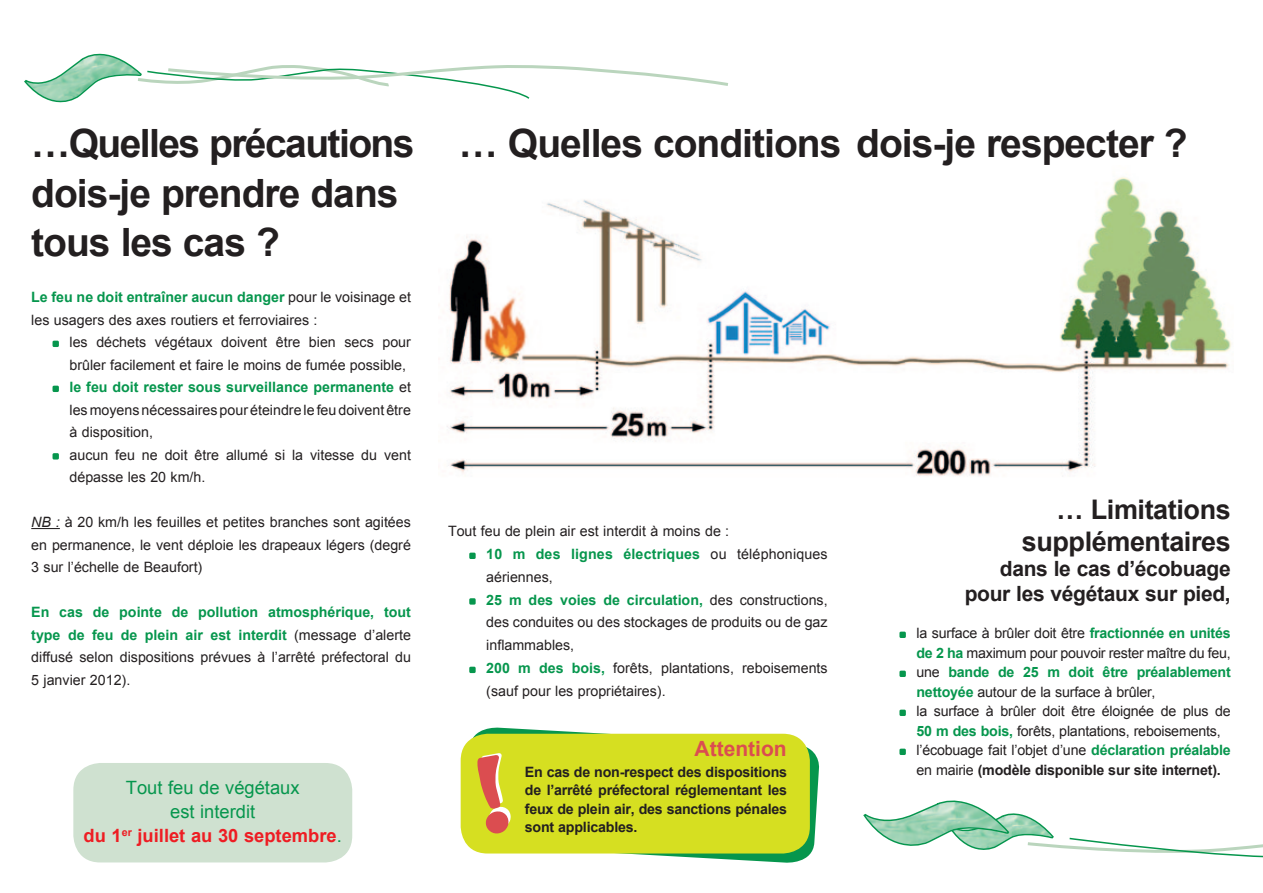
<style>
.page{position:relative;width:1263px;height:893px;background:#fff}
.page>*{position:absolute;margin:0;border:0;box-sizing:border-box;transform-origin:0 0}
.t1{font:700 39px/49.5px "Arial";letter-spacing:-.025em;color:#231f20}
.t2{font:700 27px/32.4px "Arial";letter-spacing:-.015em;color:#231f20;text-align:right}
.t3{font:700 21px/25.2px "Arial";letter-spacing:-.015em;color:#231f20;text-align:right}
.t4{font:700 21px "Arial";color:#db4d50}
.t5{font:18.3px/24.3px "Arial";color:#06964d;text-align:center}
.t6{font:14.25px/22.5px "Arial";color:#231f20}
.t7{font:700 14.25px/18.5px "Arial";letter-spacing:-.015em;color:#231f20}
.t8{font:14.25px/19.5px "Arial";letter-spacing:-.02em;color:#231f20}
.t9{font:700 14.25px/19.5px "Arial";letter-spacing:-.015em;color:#06964d}
.s1{font-weight:700;color:#06964d}
.s2{font-style:italic}
.s3{font-weight:700;color:#ee1d23}
.s4{font-weight:400;color:#231f20}
.s5{font-weight:400}
</style>
<div class="page">
<svg style="left:31px;top:528px;width:29px;height:1px"></svg>
<svg style="left:53px;top:341px;width:6px;height:6px"></svg>
<svg style="left:53px;top:386px;width:6px;height:6px"></svg>
<div style="left:53px;top:453px;width:6px;height:7px;background:#06964d"></div>
<svg style="left:24px;top:53px;width:704px;height:50px"></svg>
<img style="left:447px;top:177px;width:785px;height:299px">
<div style="left:469px;top:553px;width:7px;height:6px;background:#06964d"></div>
<div style="left:469px;top:598px;width:7px;height:7px;background:#06964d"></div>
<div style="left:469px;top:667px;width:7px;height:6px;background:#06964d"></div>
<div style="left:899px;top:632px;width:7px;height:6px;background:#06964d"></div>
<div style="left:899px;top:671px;width:7px;height:6px;background:#06964d"></div>
<div style="left:899px;top:710px;width:7px;height:6px;background:#06964d"></div>
<div style="left:899px;top:749px;width:7px;height:6px;background:#06964d"></div>
<svg style="left:464px;top:727px;width:355px;height:136px"></svg>
<div style="left:461px;top:734px;width:349px;height:119px;background:#d6df21;border-radius:27px"></div>
<svg style="left:863px;top:800px;width:400px;height:58px"></svg>
<div style="left:73px;top:763px;width:279px;height:99px;background:#cfe1d0;border-radius:27px"></div>
<p class="t1" style="left:31px;top:119px;width:385px">…Quelles précautions dois-je prendre dans tous les cas ?</p>
<p class="t1" style="left:459px;top:119px;width:730px">… Quelles conditions dois-je respecter ?</p>
<p class="t6" style="left:31px;top:286px;width:381px"><span class="s1">Le feu ne doit entraîner aucun danger</span> pour le voisinage et les usagers des axes routiers et ferroviaires :</p>
<p class="t6" style="left:70px;top:331px;width:343px">les déchets végétaux doivent être bien secs pour brûler facilement et faire le moins de fumée possible,</p>
<p class="t6" style="left:70px;top:376px;width:343px;text-align:justify"><span class="s1">le feu doit rester sous surveillance permanente</span> et les moyens nécessaires pour éteindre le feu doivent être à disposition,</p>
<p class="t6" style="left:70px;top:443px;width:343px">aucun feu ne doit être allumé si la vitesse du vent dépasse les 20 km/h.</p>
<p class="t6" style="left:31px;top:511px;width:381px;text-align:justify"><span class="s2">NB :</span> à 20 km/h les feuilles et petites branches sont agitées en permanence, le vent déploie les drapeaux légers (degré 3 sur l’échelle de Beaufort)</p>
<p class="t6" style="left:31px;top:601px;width:381px;text-align:justify"><span class="s1">En cas de pointe de pollution atmosphérique, tout type de feu de plein air est interdit</span> (message d’alerte diffusé selon dispositions prévues à l’arrêté préfectoral du 5 janvier 2012).</p>
<p class="t5" style="left:84px;top:775px;width:260px">Tout feu de végétaux<br>est interdit<br><span class="s3">du 1</span><sup>er</sup> <span class="s3">juillet au 30 septembre</span>.</p>
<p class="t6" style="left:448px;top:520px;width:283px">Tout feu de plein air est interdit à moins de :</p>
<p class="t6" style="left:486px;top:543px;width:343px"><span class="s1">10 m des lignes électriques</span> ou téléphoniques aériennes,</p>
<p class="t6" style="left:486px;top:588px;width:343px;text-align:justify"><span class="s1">25 m des voies de circulation,</span> des constructions, des conduites ou des stockages de produits ou de gaz inflammables,</p>
<p class="t6" style="left:486px;top:657px;width:343px"><span class="s1">200 m des bois,</span> forêts, plantations, reboisements (sauf pour les propriétaires).</p>
<p class="t4" style="left:694px;top:737px;width:94px">Attention</p>
<p class="t2" style="left:1022px;top:493px;width:210px">… Limitations supplémentaires</p>
<p class="t3" style="left:965px;top:556px;width:268px">dans le cas d’écobuage pour les végétaux sur pied,</p>
<p class="t8" style="left:916px;top:623px;width:316px">la surface à brûler doit être <span class="s1">fractionnée en unités de 2 ha</span> maximum pour pouvoir rester maître du feu,</p>
<p class="t9" style="left:916px;top:662px;width:316px"><span class="s4">une</span> bande de 25 m doit être préalablement nettoyée <span class="s4">autour de la surface à brûler,</span></p>
<p class="t6" style="left:916px;top:701px;width:316px;line-height:19.5px">la surface à brûler doit être éloignée de plus de<br><span class="s1">50 m des bois,</span> forêts, plantations, reboisements,</p>
<p class="t6" style="left:916px;top:739px;width:316px">l’écobuage fait l’objet d’une <span class="s1">déclaration préalable</span></p>
<p class="t7" style="left:525px;top:763px;width:264px">En cas de non-respect des dispositions</p>
<p class="t7" style="left:916px;top:760px;width:306px"><span class="s5">en mairie</span> (modèle disponible sur site internet).</p>
<p class="t7" style="left:525px;top:781px;width:264px">de l’arrêté préfectoral réglementant les feux de plein air, des sanctions pénales</p>
<p class="t7" style="left:525px;top:818px;width:114px">sont applicables.</p>
</div>
